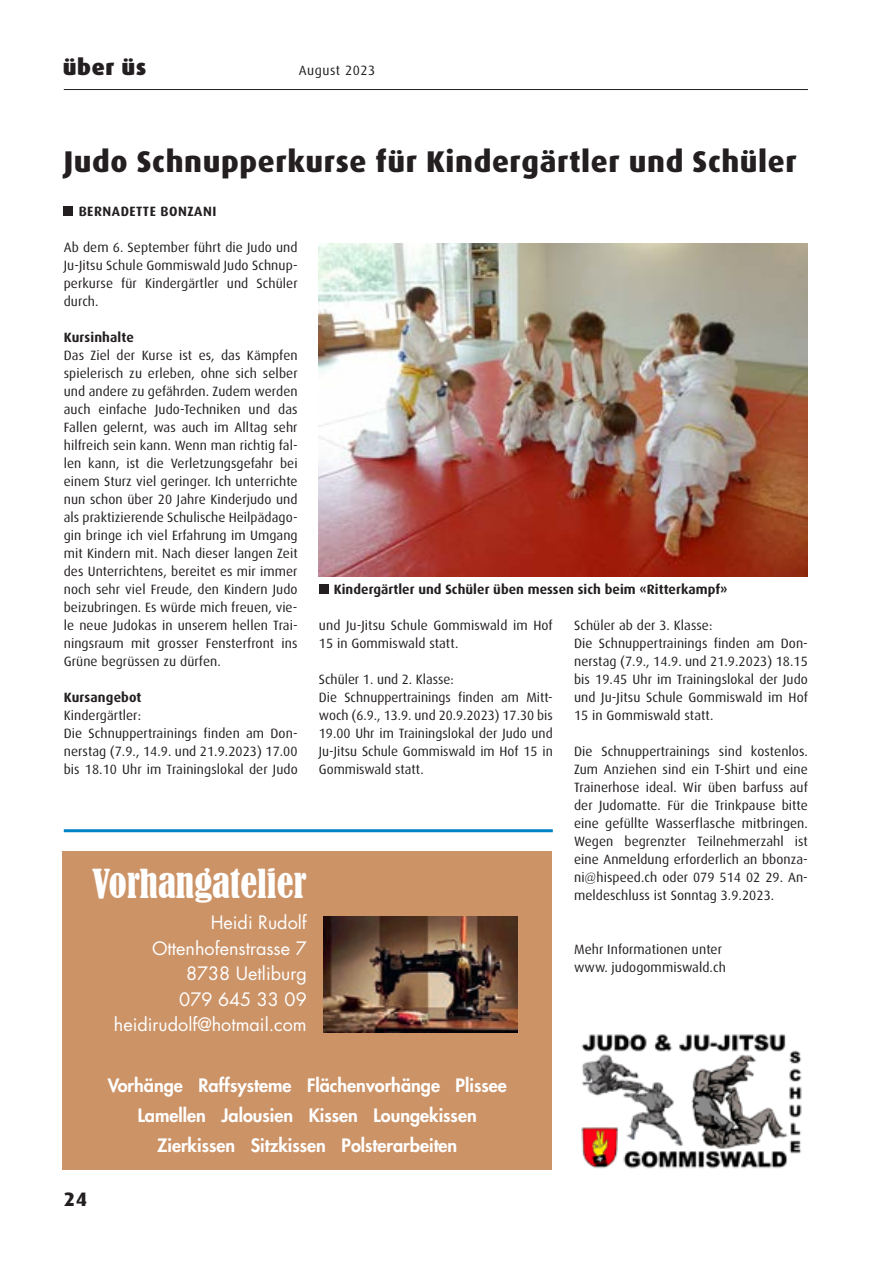
<style>
.page{position:relative;width:893px;height:1263px;background:#fff}
.page>*{position:absolute;margin:0;border:0;box-sizing:border-box;transform-origin:0 0}
.t1{font:condensed 37.5px "Bernard";color:#fff}
.t2{font:800 30px "Dax";letter-spacing:.02em;color:#231f20}
.t3{font:900 22.5px "Dax";letter-spacing:.03em;color:#231f20}
.t4{font:800 19.5px "Dax";color:#231f20}
.t5{font:800 18px/30px "Futura Std";color:#fff;text-align:center}
.t6{font:18px/25.5px "Futura Std";color:#fff;text-align:right}
.t7{font:13.5px/18px "Dax";letter-spacing:.005em;color:#231f20}
.t8{font:700 13.5px "Dax";letter-spacing:.005em;color:#231f20}
.t9{font:700 13.5px "Dax";letter-spacing:.04em;color:#231f20}
.t10{font:13.5px "Dax";letter-spacing:.04em;color:#231f20}
</style>
<div class="page">
<hr style="left:64px;top:89px;width:744px;height:1px;background:#231f20">
<div style="left:64px;top:207px;width:9px;height:9px;background:#231f20"></div>
<div style="left:63px;top:851px;width:489px;height:319px;background:#cc9367"></div>
<img style="left:323px;top:917px;width:194px;height:115px">
<img style="left:319px;top:244px;width:489px;height:332px">
<div style="left:319px;top:585px;width:9px;height:9px;background:#231f20"></div>
<img style="left:581px;top:1034px;width:221px;height:135px">
<hr style="left:64px;top:829px;width:489px;height:3px;background:#0082c6">
<h3 class="t3" style="left:63px;top:54px;width:85px">über üs</h3>
<p class="t10" style="left:299px;top:63px;width:78px">August 2023</p>
<h2 class="t2" style="left:64px;top:145px;width:734px">Judo Schnupperkurse für Kindergärtler und Schüler</h2>
<p class="t9" style="left:79px;top:204px;width:139px">BERNADETTE BONZANI</p>
<p class="t7" style="left:64px;top:238px;width:235px;text-align:justify">Ab dem 6. September führt die Judo und Ju-Jitsu Schule Gommiswald Judo Schnup&shy;perkurse für Kindergärtler und Schüler durch.</p>
<p class="t8" style="left:64px;top:330px;width:72px">Kursinhalte</p>
<p class="t7" style="left:64px;top:346px;width:235px;text-align:justify">Das Ziel der Kurse ist es, das Kämpfen spielerisch zu erleben, ohne sich selber und andere zu gefährden. Zudem werden auch einfache Judo-Techniken und das Fallen gelernt, was auch im Alltag sehr hilfreich sein kann. Wenn man richtig fal&shy;len kann, ist die Verletzungsgefahr bei einem Sturz viel geringer. Ich unterrichte nun schon über 20 Jahre Kinderjudo und als praktizierende Schulische Heilpädago&shy;gin bringe ich viel Erfahrung im Umgang mit Kindern mit. Nach dieser langen Zeit des Unterrichtens, bereitet es mir immer noch sehr viel Freude, den Kindern Judo beizubringen. Es würde mich freuen, vie&shy;le neue Judokas in unserem hellen Trai&shy;ningsraum mit grosser Fensterfront ins Grüne begrüssen zu dürfen.</p>
<p class="t8" style="left:64px;top:690px;width:79px">Kursangebot</p>
<p class="t7" style="left:64px;top:706px;width:235px">Kindergärtler:<br>Die Schnuppertrainings finden am Don&shy;nerstag (7.9., 14.9. und 21.9.2023) 17.00 bis 18.10 Uhr im Trainingslokal der Judo</p>
<p class="t8" style="left:334px;top:582px;width:395px">Kindergärtler und Schüler üben messen sich beim «Ritterkampf»</p>
<p class="t7" style="left:319px;top:616px;width:235px">und Ju-Jitsu Schule Gommiswald im Hof<br>15 in Gommiswald statt.</p>
<p class="t7" style="left:319px;top:670px;width:235px">Schüler 1. und 2. Klasse:<br>Die Schnuppertrainings finden am Mitt&shy;woch (6.9., 13.9. und 20.9.2023) 17.30 bis 19.00 Uhr im Trainingslokal der Judo und Ju-Jitsu Schule Gommiswald im Hof 15 in Gommiswald statt.</p>
<p class="t7" style="left:574px;top:616px;width:235px">Schüler ab der 3. Klasse:<br>Die Schnuppertrainings finden am Don&shy;nerstag (7.9., 14.9. und 21.9.2023) 18.15 bis 19.45 Uhr im Trainingslokal der Judo und Ju-Jitsu Schule Gommiswald im Hof 15 in Gommiswald statt.</p>
<p class="t7" style="left:574px;top:742px;width:235px;text-align:justify">Die Schnuppertrainings sind kostenlos.<br>Zum Anziehen sind ein T-Shirt und eine Trainerhose ideal. Wir üben barfuss auf der Judomatte. Für die Trinkpause bitte eine gefüllte Wasserflasche mitbringen.<br>Wegen begrenzter Teilnehmerzahl ist eine Anmeldung erforderlich an bbonza&shy;ni@hispeed.ch oder 079 514 02 29. An&shy;meldeschluss ist Sonntag 3.9.2023.</p>
<h1 class="t1" style="left:92px;top:861px;width:216px">Vorhangatelier</h1>
<h3 class="t6" style="left:114px;top:910px;width:194px">Heidi Rudolf<br>Ottenhofenstrasse 7<br>8738 Uetliburg<br>079 645 33 09 heidirudolf@hotmail.com</h3>
<p class="t7" style="left:574px;top:940px;width:153px">Mehr Informationen unter www. judogommiswald.ch</p>
<h3 class="t4" style="left:64px;top:1188px;width:25px">24</h3>
<h3 class="t5" style="left:108px;top:1070px;width:401px">Vorhänge Raffsysteme Flächenvorhänge Plissee<br>Lamellen Jalousien Kissen Loungekissen<br>Zierkissen Sitzkissen Polsterarbeiten</h3>
</div>
